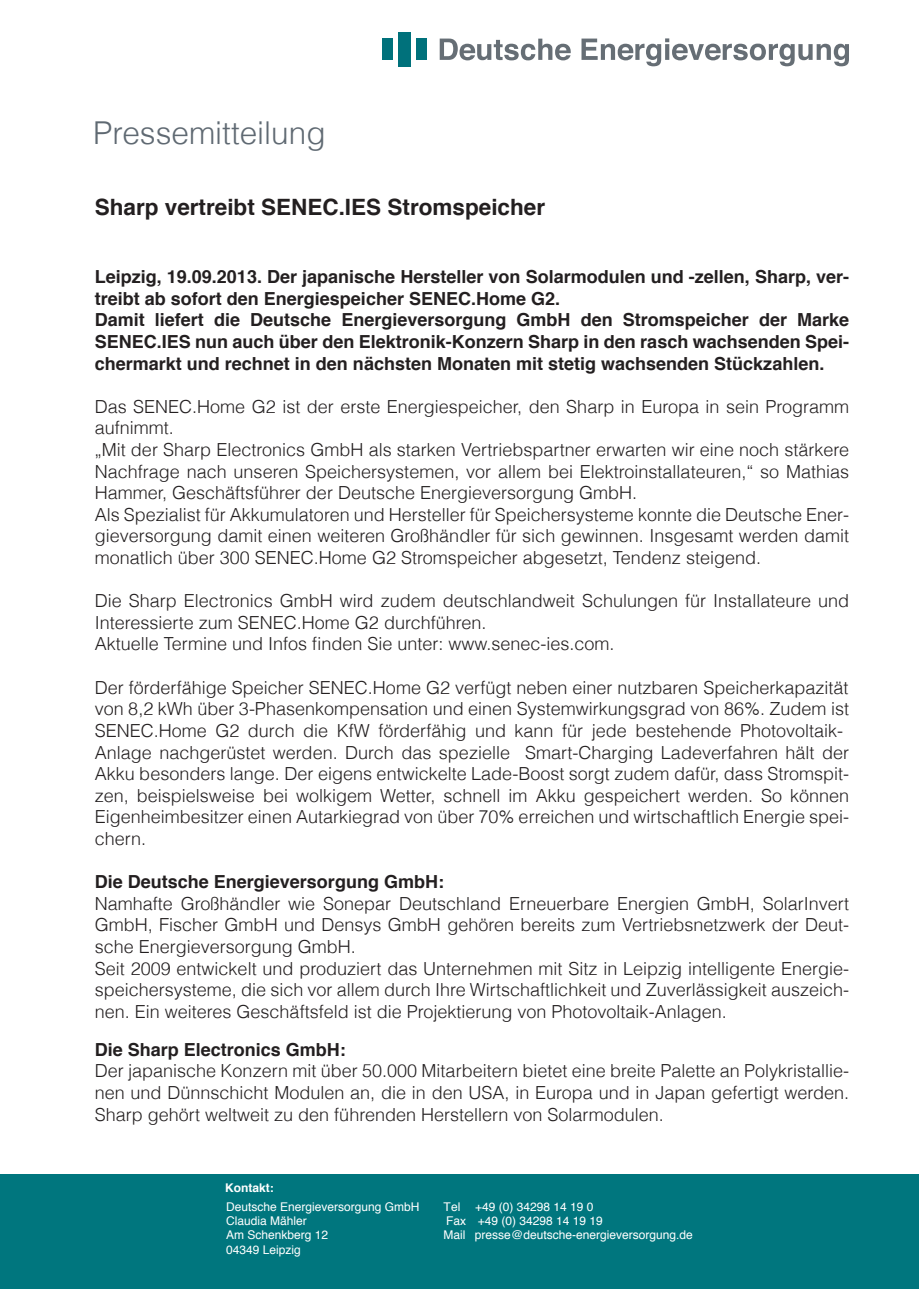
<style>
.page{position:relative;width:919px;height:1289px;background:#fff}
.page>*{position:absolute;margin:0;border:0;box-sizing:border-box;transform-origin:0 0}
.t1{font:300 31.5px "Helvetica";color:#5f6972}
.t2{font:700 22.5px "Helvetica";color:#231f20}
.t3{font:300 18px/21.6px "Helvetica";color:#231f20}
.t4{font:700 18px/21.6px "Helvetica";color:#231f20}
.t5{font:12px/14.4px "Helvetica";color:#fff}
.t6{font:700 12px "Helvetica";color:#fff}
</style>
<div class="page">
<div style="left:0;top:1174px;width:906px;height:114px;background:#00767e"></div>
<div style="left:906px;top:1174px;width:12px;height:114px;background:#00767e"></div>
<svg style="left:439px;top:39px;width:131px;height:21px"></svg>
<svg style="left:581px;top:38px;width:267px;height:28px"></svg>
<div style="left:398px;top:32px;width:13px;height:34px;background:#00717b"></div>
<div style="left:416px;top:39px;width:11px;height:21px;background:#00717b"></div>
<div style="left:382px;top:39px;width:11px;height:21px;background:#00717b"></div>
<h1 class="t1" style="left:93px;top:107px;width:234px">Pressemitteilung</h1>
<p class="t2" style="left:95px;top:188px;width:452px">Sharp vertreibt SENEC.IES Stromspeicher</p>
<p class="t4" style="left:95px;top:266px;width:756px">Leipzig, 19.09.2013. Der japanische Hersteller von Solarmodulen und -zellen, Sharp, ver&shy;treibt ab sofort den Energiespeicher SENEC.Home G2.<br>Damit liefert die Deutsche Energieversorgung GmbH den Stromspeicher der Marke SENEC.IES nun auch über den Elektronik-Konzern Sharp in den rasch wachsenden Spei&shy;chermarkt und rechnet in den nächsten Monaten mit stetig wachsenden Stückzahlen.</p>
<p class="t3" style="left:95px;top:395px;width:756px">Das SENEC.Home G2 ist der erste Energiespeicher, den Sharp in Europa in sein Programm aufnimmt.<br>„Mit der Sharp Electronics GmbH als starken Vertriebspartner erwarten wir eine noch stärkere Nachfrage nach unseren Speichersystemen, vor allem bei Elektroinstallateuren,“ so Mathias Hammer, Geschäftsführer der Deutsche Energieversorgung GmbH.<br>Als Spezialist für Akkumulatoren und Hersteller für Speichersysteme konnte die Deutsche Ener&shy;gieversorgung damit einen weiteren Großhändler für sich gewinnen. Insgesamt werden damit monatlich über 300 SENEC.Home G2 Stromspeicher abgesetzt, Tendenz steigend.</p>
<p class="t3" style="left:95px;top:589px;width:755px">Die Sharp Electronics GmbH wird zudem deutschlandweit Schulungen für Installateure und<br>Interessierte zum SENEC.Home G2 durchführen.<br>Aktuelle Termine und Infos finden Sie unter: www.senec-ies.com.</p>
<p class="t3" style="left:95px;top:675px;width:756px">Der förderfähige Speicher SENEC.Home G2 verfügt neben einer nutzbaren Speicherkapazität von 8,2 kWh über 3-Phasenkompensation und einen Systemwirkungsgrad von 86%. Zudem ist SENEC.Home G2 durch die KfW förderfähig und kann für jede bestehende Photovoltaik-Anlage nachgerüstet werden. Durch das spezielle Smart-Charging Ladeverfahren hält der Akku besonders lange. Der eigens entwickelte Lade-Boost sorgt zudem dafür, dass Stromspit&shy;zen, beispielsweise bei wolkigem Wetter, schnell im Akku gespeichert werden. So können Eigenheimbesitzer einen Autarkiegrad von über 70% erreichen und wirtschaftlich Energie spei&shy;chern.</p>
<p class="t4" style="left:95px;top:871px;width:351px">Die Deutsche Energieversorgung GmbH:</p>
<p class="t3" style="left:95px;top:891px;width:756px">Namhafte Großhändler wie Sonepar Deutschland Erneuerbare Energien GmbH, SolarInvert GmbH, Fischer GmbH und Densys GmbH gehören bereits zum Vertriebsnetzwerk der Deut&shy;sche Energieversorgung GmbH.<br>Seit 2009 entwickelt und produziert das Unternehmen mit Sitz in Leipzig intelligente Energie&shy;speichersysteme, die sich vor allem durch Ihre Wirtschaftlichkeit und Zuverlässigkeit auszeich&shy;nen. Ein weiteres Geschäftsfeld ist die Projektierung von Photovoltaik-Anlagen.</p>
<p class="t4" style="left:95px;top:1038px;width:253px">Die Sharp Electronics GmbH:</p>
<p class="t3" style="left:95px;top:1059px;width:756px;text-align:justify">Der japanische Konzern mit über 50.000 Mitarbeitern bietet eine breite Palette an Polykristallie&shy;nen und Dünnschicht Modulen an, die in den USA, in Europa und in Japan gefertigt werden.<br>Sharp gehört weltweit zu den führenden Herstellern von Solarmodulen.</p>
<p class="t6" style="left:225px;top:1177px;width:50px">Kontakt:</p>
<p class="t5" style="left:226px;top:1199px;width:195px">Deutsche Energieversorgung GmbH</p>
<p class="t5" style="left:443px;top:1199px;width:151px">Tel +49 (0) 34298 14 19 0</p>
<p class="t5" style="left:226px;top:1213px;width:82px">Claudia Mähler</p>
<p class="t5" style="left:446px;top:1213px;width:158px">Fax +49 (0) 34298 14 19 19</p>
<p class="t5" style="left:226px;top:1228px;width:104px">Am Schenkberg 12<br>04349 Leipzig</p>
<p class="t5" style="left:443px;top:1228px;width:251px">Mail presse@deutsche-energieversorgung.de</p>
</div>
